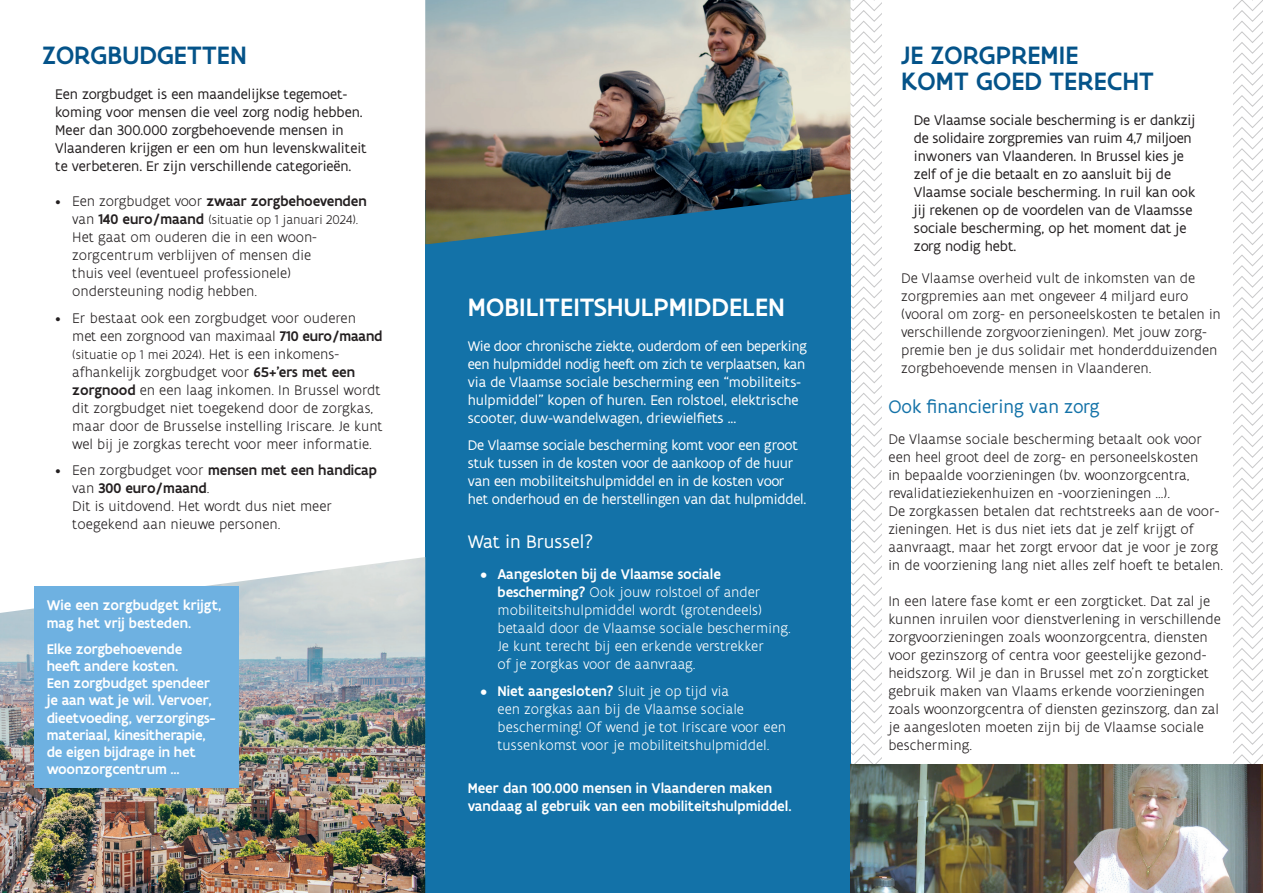
<style>
.page{position:relative;width:1263px;height:893px;background:#fff}
.page>*{position:absolute;margin:0;border:0;box-sizing:border-box;transform-origin:0 0}
.Titel{font:500 27px/25.5px "Flanders Art Sans";letter-spacing:.005em;color:#045389}
.Titel-2{font:500 27px "Flanders Art Sans";letter-spacing:.005em;color:#fff}
.Subtitel{font:19.5px "Flanders Art Sans";color:#1372a8}
.Subtitel-2{font:19.5px "Flanders Art Sans";color:#fff}
.t1{font:300 15px/18px "Flanders Art Sans";color:#231f20}
.inleiding_klein{font:15px/18px "Flanders Art Sans";color:#231f20}
.t2{font:15px/18px "Flanders Art Sans";letter-spacing:-.01em;color:#fff}
.t3{font:300 15px/18px "Flanders Art Sans";color:#fff}
.Brood{font:500 15px/17.2px "Flanders Art Sans";letter-spacing:-.01em;color:#fff}
.brood{font:500 15px/18px "Flanders Art Sans";color:#fff}
.t4{font:500 15px "Flanders Art Sans";letter-spacing:-.005em;color:#231f20}
.t5{font:300 13.5px "Flanders Art Sans";letter-spacing:-.005em;color:#231f20}
.s1{font-weight:300}
.s2{font-size:15px}
.s3{font-weight:500;font-size:15px}
.s4{font-weight:500}
</style>
<div class="page">
<svg style="left:850px;top:0;width:413px;height:765px"></svg>
<div style="left:882px;top:0;width:351px;height:893px;background:#fff"></div>
<div style="left:425px;top:191px;width:425px;height:702px;background:#1372a8"></div>
<img style="left:0;top:557px;width:425px;height:336px">
<div style="left:34px;top:586px;width:204px;height:201px;background:#6eb1e1"></div>
<img style="left:425px;top:0;width:425px;height:244px">
<img style="left:850px;top:765px;width:413px;height:128px">
<p class="Titel" style="left:43px;top:42px;width:206px">ZORGBUDGETTEN</p>
<p class="inleiding_klein" style="left:55px;top:85px;width:313px">Een zorgbudget is een maandelijkse tegemoet&shy;koming voor mensen die veel zorg nodig hebben.<br>Meer dan 300.000 zorgbehoevende mensen in Vlaanderen krijgen er een om hun levenskwaliteit te verbeteren. Er zijn verschillende categorieën.</p>
<p class="t4" style="left:55px;top:192px;width:313px"><span class="s1">• Een zorgbudget voor</span> zwaar zorgbehoevenden</p>
<p class="t5" style="left:72px;top:212px;width:288px"><span class="s2">van</span> <span class="s3">140 euro/maand</span> (situatie op 1 januari 2024).</p>
<p class="t1" style="left:72px;top:228px;width:246px">Het gaat om ouderen die in een woon&shy;zorgcentrum verblijven of mensen die thuis veel (eventueel professionele) ondersteuning nodig hebben.</p>
<p class="t1" style="left:72px;top:309px;width:312px;text-indent:-17px">• Er bestaat ook een zorgbudget voor ouderen met een zorgnood van maximaal <span class="s4">710 euro/maand</span></p>
<p class="t5" style="left:72px;top:346px;width:267px">(situatie op 1 mei 2024)<span class="s2">. Het is een inkomens-</span></p>
<p class="t1" style="left:72px;top:363px;width:312px">afhankelijk zorgbudget voor <span class="s4">65+’ers met een zorgnood</span> en een laag inkomen. In Brussel wordt dit zorgbudget niet toegekend door de zorgkas, maar door de Brusselse instelling Iriscare. Je kunt wel bij je zorgkas terecht voor meer informatie.</p>
<p class="t1" style="left:72px;top:461px;width:306px;text-indent:-17px">• Een zorgbudget voor <span class="s4">mensen met een handicap </span>van <span class="s4">300 euro/maand</span>.<br>Dit is uitdovend. Het wordt dus niet meer toegekend aan nieuwe personen.</p>
<p class="brood" style="left:47px;top:596px;width:176px">Wie een zorgbudget krijgt, mag het vrij besteden.</p>
<p class="Brood" style="left:47px;top:640px;width:171px">Elke zorgbehoevende heeft andere kosten.<br>Een zorgbudget spendeer je aan wat je wil. Vervoer, dieetvoeding, verzorgings&shy;materiaal, kinesitherapie, de eigen bijdrage in het woonzorgcentrum ...</p>
<p class="Titel-2" style="left:468px;top:290px;width:319px">MOBILITEITSHULPMIDDELEN</p>
<p class="t2" style="left:468px;top:337px;width:341px">Wie door chronische ziekte, ouderdom of een beperking een hulpmiddel nodig heeft om zich te verplaatsen, kan via de Vlaamse sociale bescherming een “mobiliteits&shy;hulpmiddel” kopen of huren. Een rolstoel, elektrische scooter, duw-wandelwagen, driewielfiets ...</p>
<p class="t2" style="left:468px;top:435px;width:340px">De Vlaamse sociale bescherming komt voor een groot stuk tussen in de kosten voor de aankoop of de huur van een mobiliteitshulpmiddel en in de kosten voor het onderhoud en de herstellingen van dat hulpmiddel.</p>
<p class="Subtitel-2" style="left:468px;top:530px;width:127px">Wat in Brussel?</p>
<p class="t3" style="left:497px;top:565px;width:295px;text-indent:-17px"><span class="s4">• Aangesloten bij de Vlaamse sociale bescherming?</span> Ook jouw rolstoel of ander mobiliteitshulpmiddel wordt (grotendeels) betaald door de Vlaamse sociale bescherming.<br>Je kunt terecht bij een erkende verstrekker<br>of je zorgkas voor de aanvraag.</p>
<p class="t3" style="left:497px;top:682px;width:290px;text-indent:-17px"><span class="s4">• Niet aangesloten?</span> Sluit je op tijd via<br>een zorgkas aan bij de Vlaamse sociale bescherming! Of wend je tot Iriscare voor een tussenkomst voor je mobiliteitshulpmiddel.</p>
<p class="Brood" style="left:468px;top:779px;width:325px;line-height:18px">Meer dan 100.000 mensen in Vlaanderen maken vandaag al gebruik van een mobiliteitshulpmiddel.</p>
<p class="Titel" style="left:901px;top:42px;width:254px">JE ZORGPREMIE<br>KOMT GOED TERECHT</p>
<p class="inleiding_klein" style="left:914px;top:110px;width:283px">De Vlaamse sociale bescherming is er dankzij de solidaire zorgpremies van ruim 4,7 miljoen inwoners van Vlaanderen. In Brussel kies je zelf of je die betaalt en zo aansluit bij de Vlaamse sociale bescherming. In ruil kan ook jij rekenen op de voordelen van de Vlaamsse sociale bescherming, op het moment dat je zorg nodig hebt.</p>
<p class="t1" style="left:901px;top:269px;width:321px">De Vlaamse overheid vult de inkomsten van de zorgpremies aan met ongeveer 4 miljard euro (vooral om zorg- en personeelskosten te betalen in verschillende zorgvoorzieningen). Met jouw zorg&shy;premie ben je dus solidair met honderdduizenden zorgbehoevende mensen in Vlaanderen.</p>
<p class="Subtitel" style="left:888px;top:395px;width:213px">Ook financiering van zorg</p>
<p class="t1" style="left:888px;top:430px;width:336px">De Vlaamse sociale bescherming betaalt ook voor een heel groot deel de zorg- en personeelskosten<br>in bepaalde voorzieningen (bv. woonzorgcentra, revalidatieziekenhuizen en -voorzieningen ...).<br>De zorgkassen betalen dat rechtstreeks aan de voor&shy;zieningen. Het is dus niet iets dat je zelf krijgt of aanvraagt, maar het zorgt ervoor dat je voor je zorg in de voorziening lang niet alles zelf hoeft te betalen.</p>
<p class="t1" style="left:888px;top:592px;width:334px">In een latere fase komt er een zorgticket. Dat zal je kunnen inruilen voor dienstverlening in verschillende zorgvoorzieningen zoals woonzorgcentra, diensten voor gezinszorg of centra voor geestelijke gezond&shy;heidszorg. Wil je dan in Brussel met zo’n zorgticket gebruik maken van Vlaams erkende voorzieningen zoals woonzorgcentra of diensten gezinszorg, dan zal je aangesloten moeten zijn bij de Vlaamse sociale bescherming.</p>
</div>
